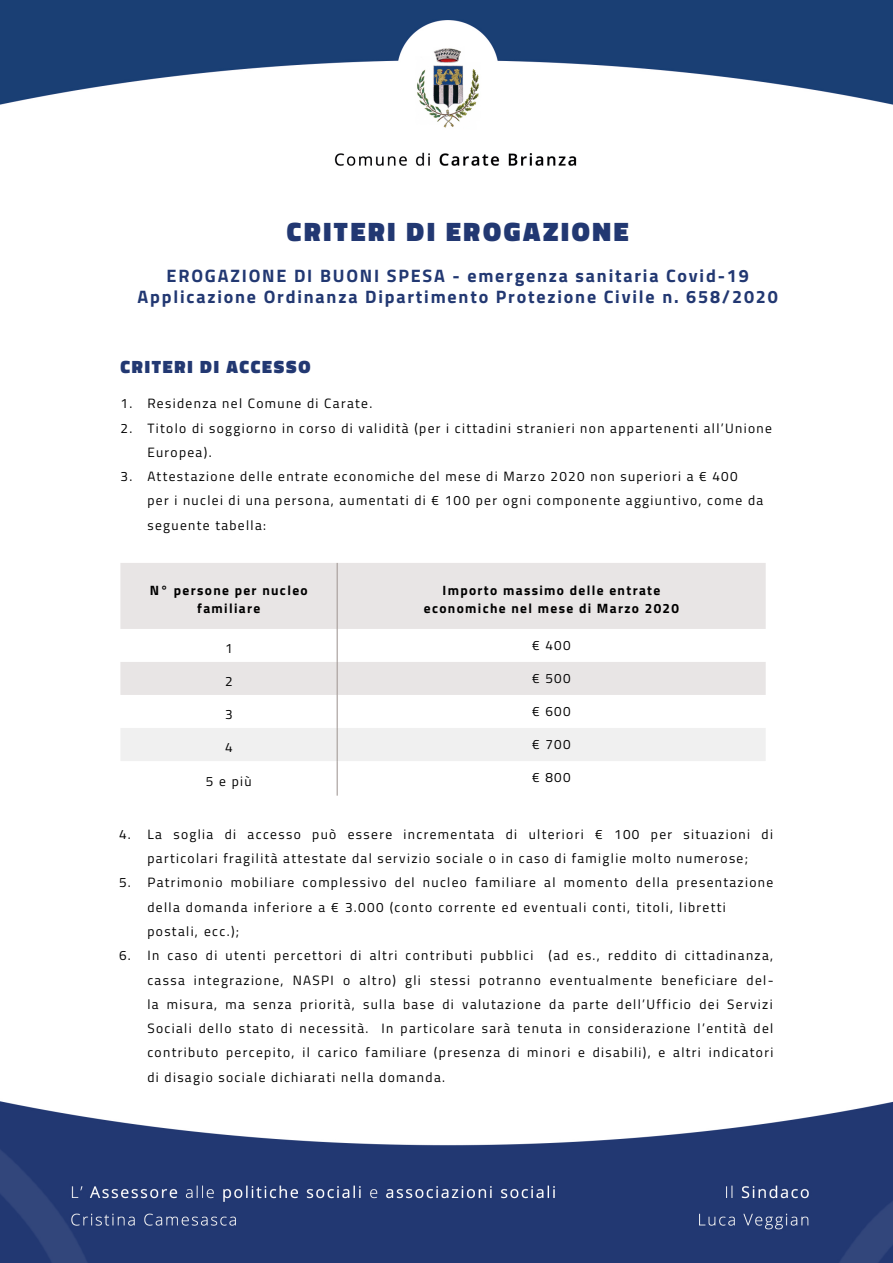
<style>
.page{position:relative;width:893px;height:1263px;background:#fff}
.page>*{position:absolute;margin:0;border:0;box-sizing:border-box;transform-origin:0 0}
.t1{font:900 27px "Titillium Web";letter-spacing:.1em;color:#223872}
.t2{font:700 18px/21.6px "Titillium Web";letter-spacing:.1em;color:#223872;text-align:center}
.t3{font:900 18px "Titillium Web";letter-spacing:.1em;color:#223872}
.t4{font:13.5px/24.3px "Titillium Web";letter-spacing:.1em;color:#000}
.t5{font:700 13.5px/18px "Titillium Web";letter-spacing:.1em;color:#000;text-align:center}
</style>
<div class="page">
<img style="left:0;top:0;width:893px;height:166px">
<img style="left:0;top:1101px;width:893px;height:162px">
<svg style="left:120px;top:563px;width:646px;height:132px;fill:#e8e5e5"></svg>
<div style="left:121px;top:728px;width:645px;height:33px;background:#f0f0f0"></div>
<hr style="left:337px;top:563px;width:1px;height:66px;background:#a59c99">
<hr style="left:337px;top:629px;width:1px;height:33px;background:#a59c99">
<hr style="left:337px;top:662px;width:1px;height:33px;background:#a59c99">
<hr style="left:337px;top:695px;width:1px;height:33px;background:#a59c99">
<hr style="left:337px;top:728px;width:1px;height:33px;background:#a59c99">
<hr style="left:337px;top:761px;width:1px;height:35px;background:#a59c99">
<h1 class="t1" style="left:287px;top:212px;width:343px">CRITERI DI EROGAZIONE</h1>
<h2 class="t2" style="left:138px;top:264px;width:642px">EROGAZIONE DI BUONI SPESA - emergenza sanitaria Covid-19<br>Applicazione Ordinanza Dipartimento Protezione Civile n. 658/2020</h2>
<h2 class="t3" style="left:120px;top:353px;width:191px">CRITERI DI ACCESSO</h2>
<p class="t4" style="left:120px;top:391px;width:253px">1. Residenza nel Comune di Carate.</p>
<p class="t4" style="left:147px;top:415px;width:626px;text-indent:-27px">2. Titolo di soggiorno in corso di validità (per i cittadini stranieri non appartenenti all’Unione<br>Europea).</p>
<p class="t4" style="left:147px;top:464px;width:617px;text-indent:-27px">3. Attestazione delle entrate economiche del mese di Marzo 2020 non superiori a € 400<br>per i nuclei di una persona, aumentati di € 100 per ogni componente aggiuntivo, come da seguente tabella:</p>
<p class="t5" style="left:150px;top:580px;width:159px">N° persone per nucleo familiare</p>
<p class="t5" style="left:424px;top:580px;width:257px">Importo massimo delle entrate economiche nel mese di Marzo 2020</p>
<p class="t4" style="left:225px;top:635px;width:9px">1</p>
<p class="t4" style="left:532px;top:633px;width:40px">€ 400</p>
<p class="t4" style="left:225px;top:668px;width:9px">2</p>
<p class="t4" style="left:532px;top:666px;width:40px">€ 500</p>
<p class="t4" style="left:225px;top:701px;width:9px">3</p>
<p class="t4" style="left:532px;top:699px;width:40px">€ 600</p>
<p class="t4" style="left:225px;top:735px;width:9px">4</p>
<p class="t4" style="left:532px;top:732px;width:40px">€ 700</p>
<p class="t4" style="left:206px;top:768px;width:47px">5 e più</p>
<p class="t4" style="left:532px;top:765px;width:40px">€ 800</p>
<p class="t4" style="left:119px;top:821px;width:655px;text-align:center">4. La soglia di accesso può essere incrementata di ulteriori € 100 per situazioni di particolari fragilità attestate dal servizio sociale o in caso di famiglie molto numerose;</p>
<p class="t4" style="left:147px;top:870px;width:627px;text-indent:-28px">5. Patrimonio mobiliare complessivo del nucleo familiare al momento della presentazione della domanda inferiore a € 3.000 (conto corrente ed eventuali conti, titoli, libretti postali, ecc.);</p>
<p class="t4" style="left:147px;top:943px;width:628px;text-align:justify;text-indent:-28px">6. In caso di utenti percettori di altri contributi pubblici (ad es., reddito di cittadinanza, cassa integrazione, NASPI o altro) gli stessi potranno eventualmente beneficiare del&shy;la misura, ma senza priorità, sulla base di valutazione da parte dell’Ufficio dei Servizi Sociali dello stato di necessità. In particolare sarà tenuta in considerazione l’entità del contributo percepito, il carico familiare (presenza di minori e disabili), e altri indicatori di disagio sociale dichiarati nella domanda.</p>
</div>
